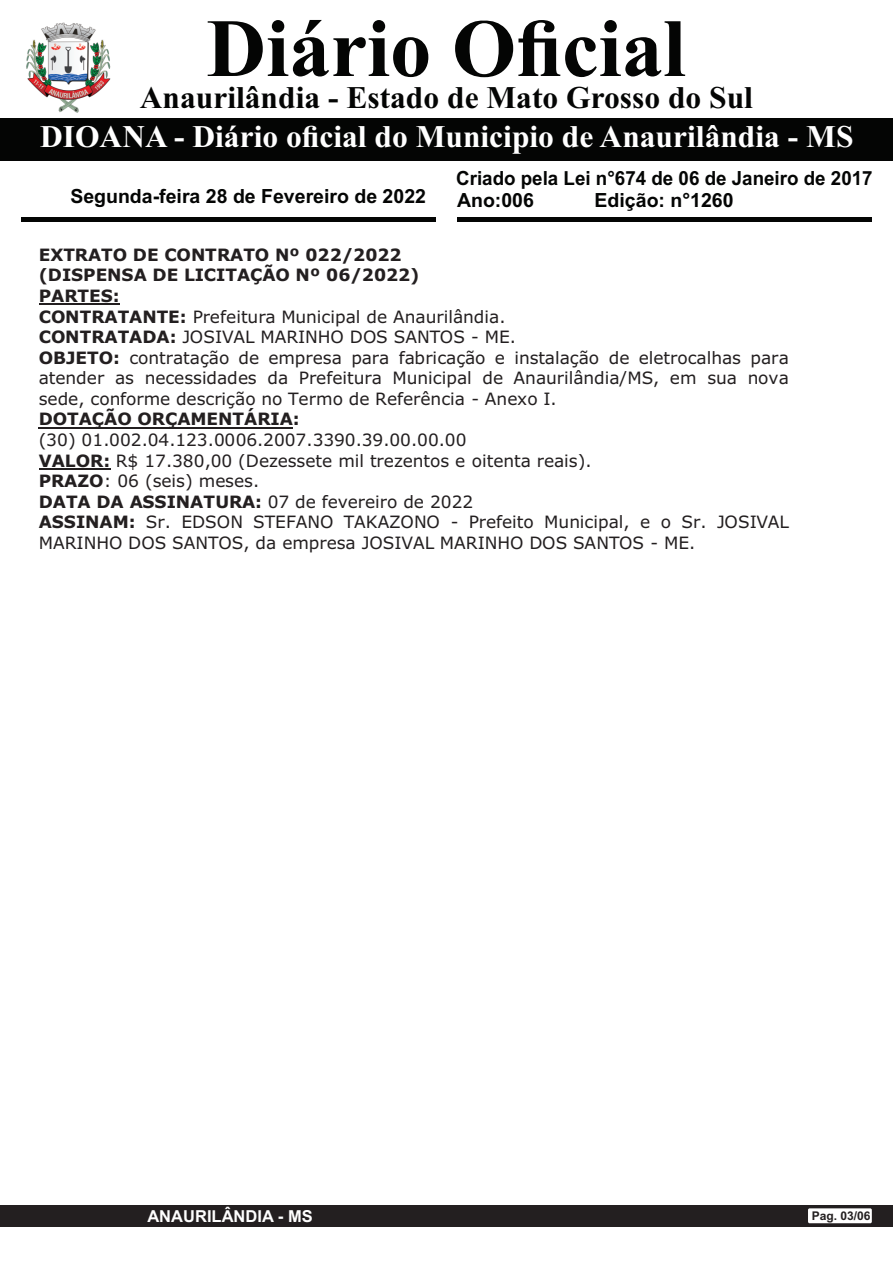
<style>
.page{position:relative;width:893px;height:1262px;background:#fff}
.page>*{position:absolute;margin:0;border:0;box-sizing:border-box;transform-origin:0 0}
.t1{font:700 82.5px "Times New Roman";color:#040504}
.t2{font:700 31.5px "Times New Roman";color:#fff}
.t3{font:700 31.5px "Times New Roman";color:#040504}
.t4{font:700 19.5px "Arial";color:#040504}
.t5{font:700 19.5px "Arial";color:#040504;scale:.96 1}
.t6{font:16.95px/20.5px "Verdana";color:#231f20}
.t7{font:700 16.95px "Verdana";color:#231f20}
.t8{font:700 16.5px "Arial";color:#fff}
.t9{font:700 12px "Arial";color:#231f20}
.s1{font-weight:700}
</style>
<div class="page">
<div style="left:0;top:1205px;width:892px;height:21px;background:#231f20"></div>
<div style="left:808px;top:1208px;width:63px;height:15px;background:#fff;border-radius:2px"></div>
<div style="left:0;top:118px;width:892px;height:43px;background:#040504"></div>
<div style="left:21px;top:217px;width:415px;height:5px;background:#040504"></div>
<div style="left:457px;top:217px;width:414px;height:5px;background:#040504"></div>
<img style="left:26px;top:23px;width:85px;height:90px">
<hr style="left:39px;top:303px;width:80px;height:2px;background:#231f20">
<hr style="left:39px;top:427px;width:254px;height:1px;background:#231f20">
<hr style="left:39px;top:468px;width:71px;height:1px;background:#231f20">
<h1 class="t1" style="left:207px;top:20px;width:480px">Diário Oficial</h1>
<h2 class="t3" style="left:140px;top:87px;width:614px">Anaurilândia - Estado de Mato Grosso do Sul</h2>
<h2 class="t2" style="left:40px;top:126px;width:814px">DIOANA - Diário oficial do Municipio de Anaurilândia - MS</h2>
<p class="t5" style="left:456px;top:171px;width:435px">Criado pela Lei n°674 de 06 de Janeiro de 2017</p>
<p class="t4" style="left:70px;top:189px;width:357px">Segunda-feira 28 de Fevereiro de 2022</p>
<p class="t4" style="left:457px;top:193px;width:78px">Ano:006</p>
<p class="t4" style="left:594px;top:193px;width:140px">Edição: n°1260</p>
<p class="t6" style="left:39px;top:246px;width:751px"><span class="s1">EXTRATO DE CONTRATO Nº 022/2022<br>(DISPENSA DE LICITAÇÃO Nº 06/2022)<br>PARTES:<br>CONTRATANTE:</span> Prefeitura Municipal de Anaurilândia.<br><span class="s1">CONTRATADA:</span> JOSIVAL MARINHO DOS SANTOS - ME.<br><span class="s1">OBJETO:</span> contratação de empresa para fabricação e instalação de eletrocalhas para atender as necessidades da Prefeitura Municipal de Anaurilândia/MS, em sua nova sede, conforme descrição no Termo de Referência - Anexo I.</p>
<p class="t7" style="left:39px;top:412px;width:262px">DOTAÇÃO ORÇAMENTÁRIA:</p>
<p class="t6" style="left:39px;top:431px;width:751px">(30) 01.002.04.123.0006.2007.3390.39.00.00.00<br><span class="s1">VALOR:</span> R$ 17.380,00 (Dezessete mil trezentos e oitenta reais).<br><span class="s1">PRAZO</span>: 06 (seis) meses.<br><span class="s1">DATA DA ASSINATURA:</span> 07 de fevereiro de 2022<br><span class="s1">ASSINAM:</span> Sr. EDSON STEFANO TAKAZONO - Prefeito Municipal, e o Sr. JOSIVAL MARINHO DOS SANTOS, da empresa JOSIVAL MARINHO DOS SANTOS - ME.</p>
<p class="t8" style="left:147px;top:1210px;width:167px">ANAURILÂNDIA - MS</p>
<p class="t9" style="left:811px;top:1210px;width:60px">Pag. 03/06</p>
</div>
